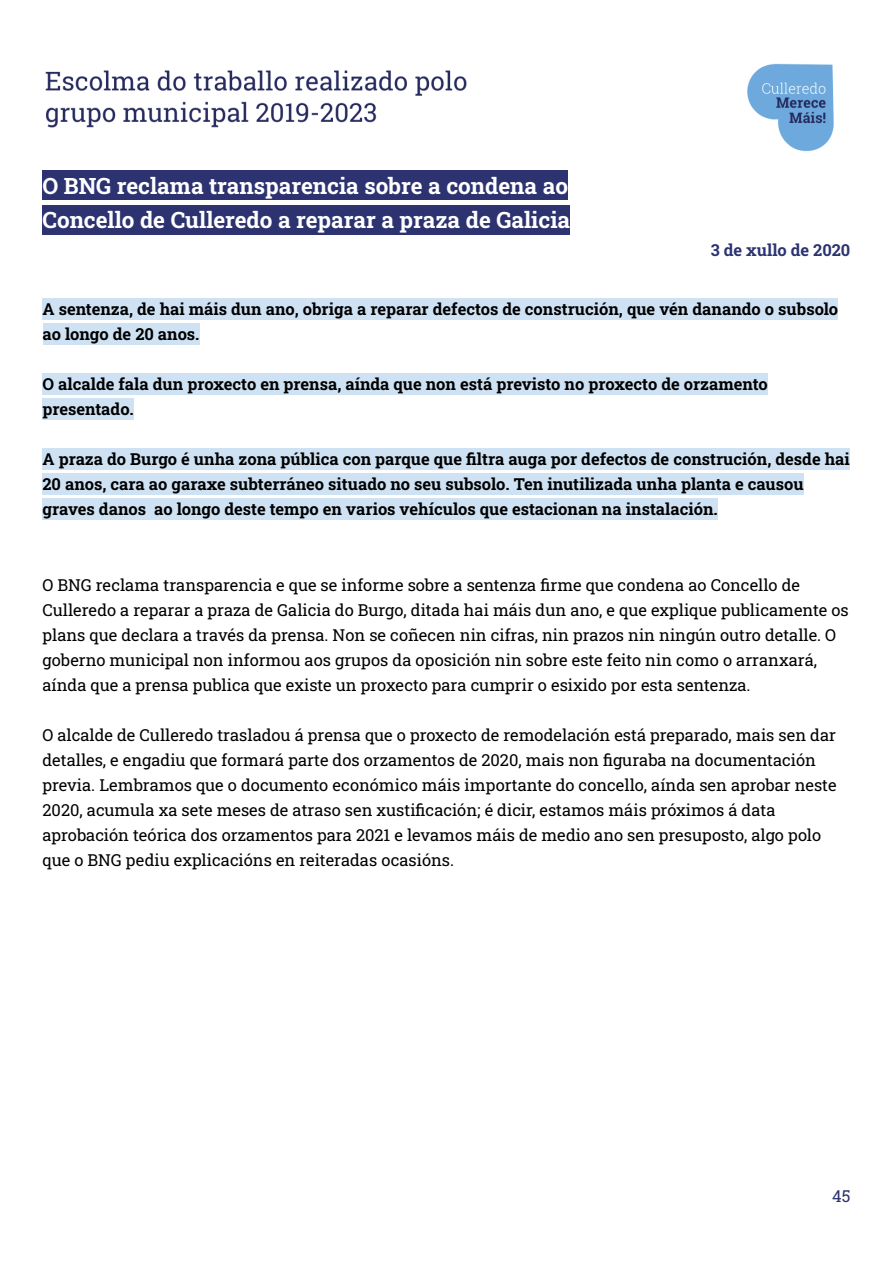
<style>
.page{position:relative;width:894px;height:1263px;background:#fff}
.page>*{position:absolute;margin:0;border:0;box-sizing:border-box;transform-origin:0 0}
.t1{font:700 22.5px/34.2px "Roboto Slab";color:#fff}
.t2{font:16.5px/25px "Roboto Slab";color:#000}
.t3{font:700 16.5px/25px "Roboto Slab";color:#000}
.t4{font:700 16.5px "Roboto Slab";color:#2c3370}
.t5{font:16.5px "Roboto Slab";color:#2c3370}
</style>
<div class="page">
<div style="left:43px;top:171px;width:525px;height:29px;background:#2c3370"></div>
<div style="left:43px;top:205px;width:527px;height:29px;background:#2c3370"></div>
<div style="left:43px;top:298px;width:795px;height:22px;background:#cfe2f3"></div>
<div style="left:43px;top:323px;width:157px;height:22px;background:#cfe2f3"></div>
<div style="left:43px;top:373px;width:725px;height:22px;background:#cfe2f3"></div>
<div style="left:43px;top:398px;width:91px;height:22px;background:#cfe2f3"></div>
<div style="left:43px;top:448px;width:807px;height:22px;background:#cfe2f3"></div>
<div style="left:43px;top:473px;width:761px;height:22px;background:#cfe2f3"></div>
<div style="left:43px;top:498px;width:675px;height:22px;background:#cfe2f3"></div>
<img style="left:45px;top:63px;width:789px;height:89px">
<h1 class="t1" style="left:43px;top:168px;width:529px">O BNG reclama transparencia sobre a condena ao<br>Concello de Culleredo a reparar a praza de Galicia</h1>
<p class="t4" style="left:711px;top:239px;width:141px">3 de xullo de 2020</p>
<p class="t3" style="left:43px;top:296px;width:797px">A sentenza, de hai máis dun ano, obriga a reparar defectos de construción, que vén danando o subsolo ao longo de 20 anos.</p>
<p class="t3" style="left:43px;top:371px;width:727px">O alcalde fala dun proxecto en prensa, aínda que non está previsto no proxecto de orzamento presentado.</p>
<p class="t3" style="left:43px;top:447px;width:809px">A praza do Burgo é unha zona pública con parque que filtra auga por defectos de construción, desde hai<br>20 anos, cara ao garaxe subterráneo situado no seu subsolo. Ten inutilizada unha planta e causou graves danos ao longo deste tempo en varios vehículos que estacionan na instalación.</p>
<p class="t2" style="left:43px;top:572px;width:808px">O BNG reclama transparencia e que se informe sobre a sentenza firme que condena ao Concello de Culleredo a reparar a praza de Galicia do Burgo, ditada hai máis dun ano, e que explique publicamente os plans que declara a través da prensa. Non se coñecen nin cifras, nin prazos nin ningún outro detalle. O goberno municipal non informou aos grupos da oposición nin sobre este feito nin como o arranxará, aínda que a prensa publica que existe un proxecto para cumprir o esixido por esta sentenza.</p>
<p class="t2" style="left:43px;top:722px;width:796px">O alcalde de Culleredo trasladou á prensa que o proxecto de remodelación está preparado, mais sen dar detalles, e engadiu que formará parte dos orzamentos de 2020, mais non figuraba na documentación previa. Lembramos que o documento económico máis importante do concello, aínda sen aprobar neste 2020, acumula xa sete meses de atraso sen xustificación; é dicir, estamos máis próximos á data aprobación teórica dos orzamentos para 2021 e levamos máis de medio ano sen presuposto, algo polo que o BNG pediu explicacións en reiteradas ocasións.</p>
<p class="t5" style="left:832px;top:1184px;width:20px">45</p>
</div>
